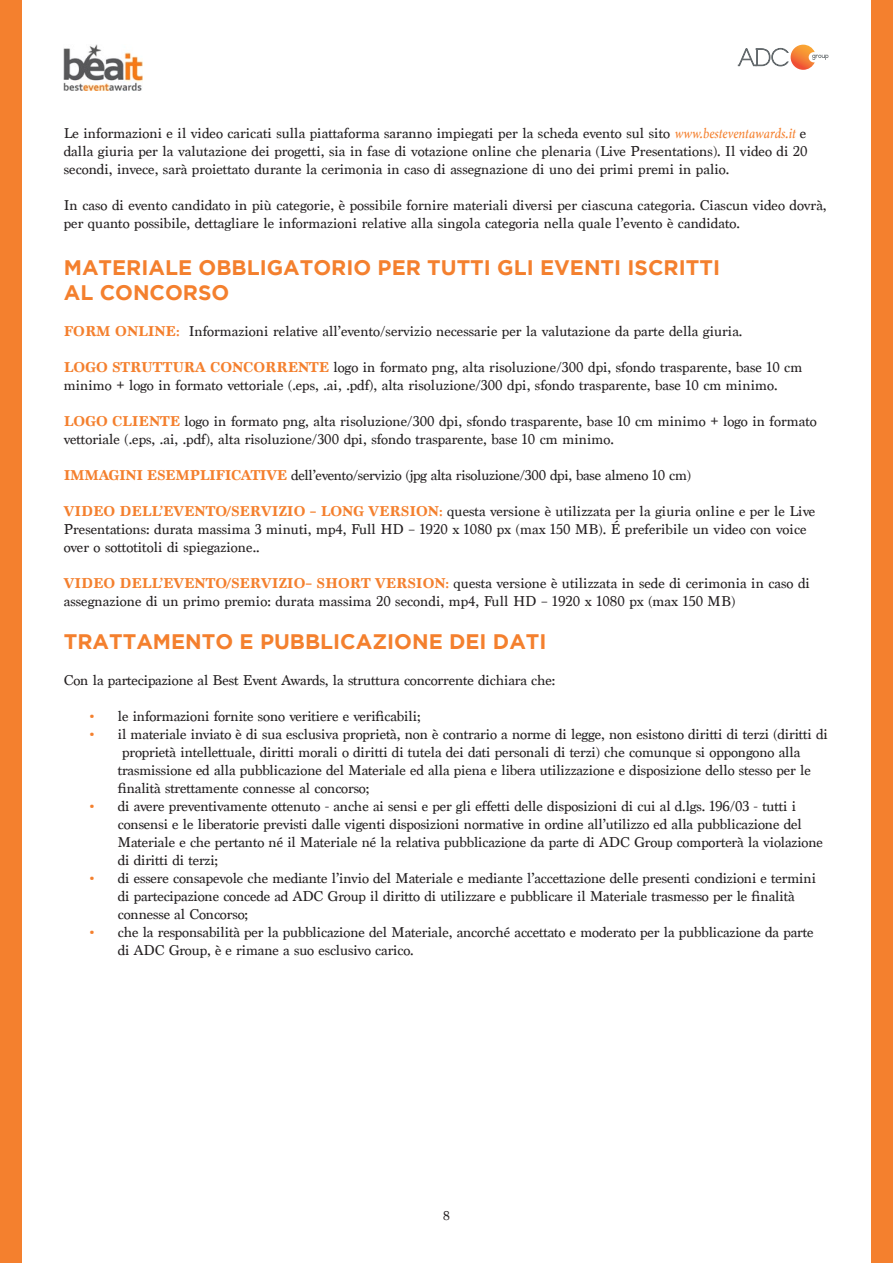
<style>
.page{position:relative;width:893px;height:1263px;background:#fff}
.page>*{position:absolute;margin:0;border:0;box-sizing:border-box;transform-origin:0 0}
.t1{font:700 21px "Gotham";color:#f4802e}
.t2{font:15px/18px "Marion";letter-spacing:-.01em;color:#231f20}
.t3{font:13.5px "Marion";color:#231f20}
.s1{font-style:italic;color:#f4802e}
.s2{font-weight:700;color:#f4802e}
</style>
<div class="page">
<div style="left:872px;top:0;width:21px;height:1263px;background:#f4802e"></div>
<div style="left:0;top:0;width:21px;height:1263px;background:#f4802e"></div>
<img style="left:64px;top:45px;width:78px;height:45px">
<svg style="left:737px;top:45px;width:91px;height:25px"></svg>
<p class="t2" style="left:64px;top:124px;width:745px;text-align:justify">Le informazioni e il video caricati sulla piattaforma saranno impiegati per la scheda evento sul sito <span class="s1">www.besteventawards.it</span> e dalla giuria per la valutazione dei progetti, sia in fase di votazione online che plenaria (Live Presentations). Il video di 20 secondi, invece, sarà proiettato durante la cerimonia in caso di assegnazione di uno dei primi premi in palio.</p>
<p class="t2" style="left:64px;top:196px;width:764px">In caso di evento candidato in più categorie, è possibile fornire materiali diversi per ciascuna categoria. Ciascun video dovrà, per quanto possibile, dettagliare le informazioni relative alla singola categoria nella quale l’evento è candidato.</p>
<p class="t1" style="left:64px;top:255px;width:658px">MATERIALE OBBLIGATORIO PER TUTTI GLI EVENTI ISCRITTI</p>
<p class="t1" style="left:64px;top:280px;width:167px">AL CONCORSO</p>
<p class="t2" style="left:64px;top:322px;width:680px"><span class="s2">FORM ONLINE:</span> Informazioni relative all’evento/servizio necessarie per la valutazione da parte della giuria.</p>
<p class="t2" style="left:64px;top:358px;width:740px"><span class="s2">LOGO STRUTTURA CONCORRENTE</span> logo in formato png, alta risoluzione/300 dpi, sfondo trasparente, base 10 cm minimo + logo in formato vettoriale (.eps, .ai, .pdf), alta risoluzione/300 dpi, sfondo trasparente, base 10 cm minimo.</p>
<p class="t2" style="left:64px;top:412px;width:755px"><span class="s2">LOGO CLIENTE</span> logo in formato png, alta risoluzione/300 dpi, sfondo trasparente, base 10 cm minimo + logo in formato vettoriale (.eps, .ai, .pdf), alta risoluzione/300 dpi, sfondo trasparente, base 10 cm minimo.</p>
<p class="t2" style="left:64px;top:466px;width:629px"><span class="s2">IMMAGINI ESEMPLIFICATIVE</span> dell’evento/servizio (jpg alta risoluzione/300 dpi, base almeno 10 cm)</p>
<p class="t2" style="left:64px;top:502px;width:753px"><span class="s2">VIDEO DELL’EVENTO/SERVIZIO – LONG VERSION:</span> questa versione è utilizzata per la giuria online e per le Live<br>Presentations: durata massima 3 minuti, mp4, Full HD – 1920 x 1080 px (max 150 MB). É preferibile un video con voice over o sottotitoli di spiegazione..</p>
<p class="t2" style="left:64px;top:574px;width:748px"><span class="s2">VIDEO DELL’EVENTO/SERVIZIO– SHORT VERSION:</span> questa versione è utilizzata in sede di cerimonia in caso di assegnazione di un primo premio: durata massima 20 secondi, mp4, Full HD – 1920 x 1080 px (max 150 MB)</p>
<p class="t1" style="left:64px;top:630px;width:484px">TRATTAMENTO E PUBBLICAZIONE DEI DATI</p>
<p class="t2" style="left:64px;top:672px;width:493px">Con la partecipazione al Best Event Awards, la struttura concorrente dichiara che:</p>
<p class="t2" style="left:90px;top:708px;width:332px"><span class="s2">•</span> le informazioni fornite sono veritiere e verificabili;</p>
<p class="t2" style="left:90px;top:726px;width:740px"><span class="s2">•</span> il materiale inviato è di sua esclusiva proprietà, non è contrario a norme di legge, non esistono diritti di terzi (diritti di</p>
<p class="t2" style="left:122px;top:744px;width:680px">proprietà intellettuale, diritti morali o diritti di tutela dei dati personali di terzi) che comunque si oppongono alla</p>
<p class="t2" style="left:118px;top:762px;width:694px">trasmissione ed alla pubblicazione del Materiale ed alla piena e libera utilizzazione e disposizione dello stesso per le</p>
<p class="t2" style="left:118px;top:780px;width:253px">finalità strettamente connesse al concorso;</p>
<p class="t2" style="left:90px;top:798px;width:708px"><span class="s2">•</span> di avere preventivamente ottenuto - anche ai sensi e per gli effetti delle disposizioni di cui al d.lgs. 196/03 - tutti i</p>
<p class="t2" style="left:118px;top:816px;width:685px">consensi e le liberatorie previsti dalle vigenti disposizioni normative in ordine all’utilizzo ed alla pubblicazione del</p>
<p class="t2" style="left:118px;top:834px;width:707px">Materiale e che pertanto né il Materiale né la relativa pubblicazione da parte di ADC Group comporterà la violazione</p>
<p class="t2" style="left:118px;top:852px;width:102px">di diritti di terzi;</p>
<p class="t2" style="left:90px;top:870px;width:728px"><span class="s2">•</span> di essere consapevole che mediante l’invio del Materiale e mediante l’accettazione delle presenti condizioni e termini</p>
<p class="t2" style="left:118px;top:888px;width:678px">di partecipazione concede ad ADC Group il diritto di utilizzare e pubblicare il Materiale trasmesso per le finalità</p>
<p class="t2" style="left:118px;top:906px;width:132px">connesse al Concorso;</p>
<p class="t2" style="left:90px;top:924px;width:725px"><span class="s2">•</span> che la responsabilità per la pubblicazione del Materiale, ancorché accettato e moderato per la pubblicazione da parte</p>
<p class="t2" style="left:118px;top:942px;width:297px">di ADC Group, è e rimane a suo esclusivo carico.</p>
<p class="t3" style="left:443px;top:1208px;width:8px">8</p>
</div>
